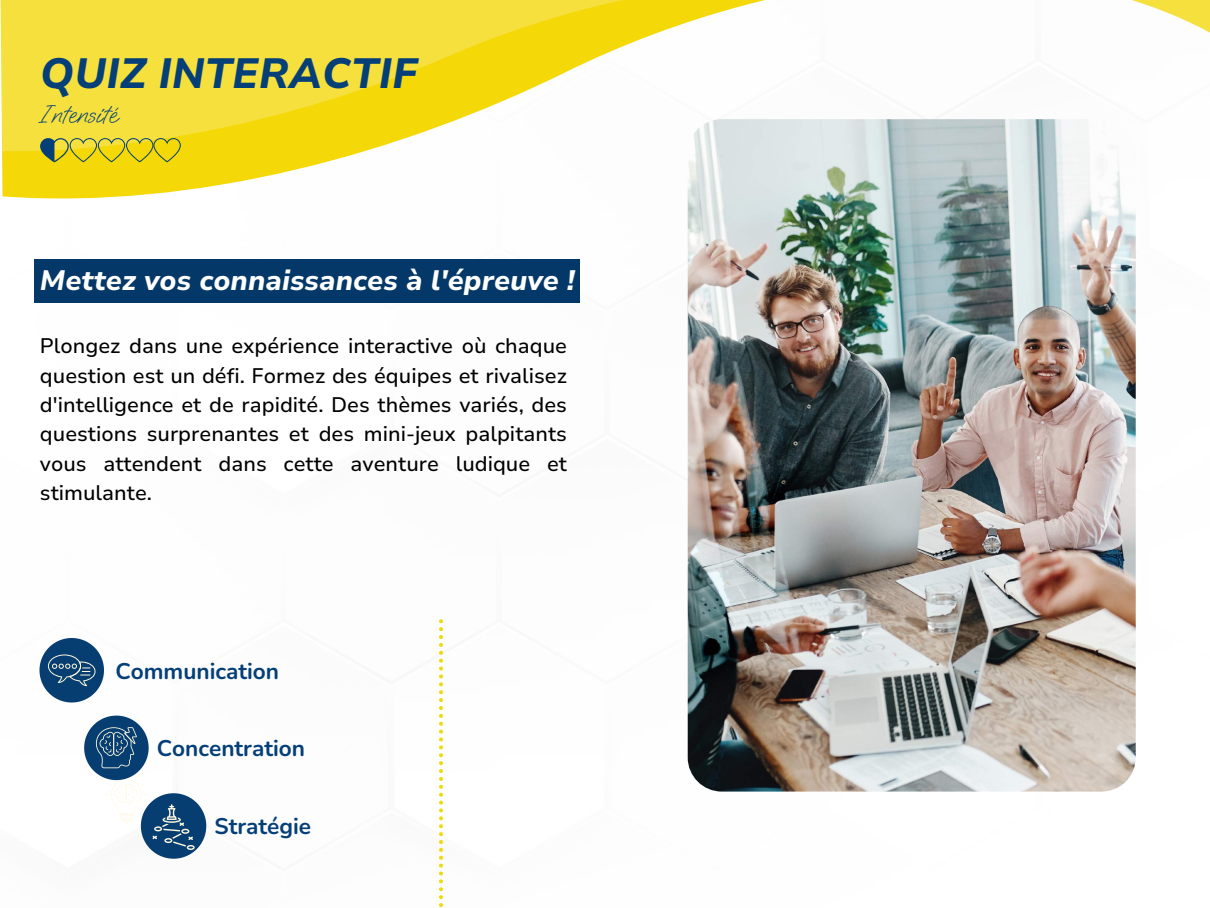
<style>
.page{position:relative;width:1210px;height:908px;background:#fff}
.page>*{position:absolute;margin:0;border:0;box-sizing:border-box;transform-origin:0 0}
.t1{font:italic 800 42.17px "Nunito Sans 10 pt";color:#043f78}
.t2{font:italic 800 28px "Nunito Sans 10 pt";color:#fff}
.t3{font:26.25px "Oooh Baby";color:#043f78}
.t4{font:700 22.57px "Nunito";color:#043f78}
.t5{font:500 21px/29.4px "Nunito Sans 10 pt";color:#000;text-align:justify}
</style>
<div class="page">
<img style="left:687px;top:119px;width:448px;height:672px;border-radius:34px">
<svg style="left:0;top:0;width:1210px;height:209px"></svg>
<svg style="left:39px;top:638px;width:65px;height:64px"></svg>
<svg style="left:84px;top:715px;width:122px;height:143px"></svg>
<svg style="left:40px;top:138px;width:141px;height:24px;background:#c7bc26"></svg>
<svg style="left:439px;top:619px;width:4px;height:288px"></svg>
<div style="left:35px;top:259px;width:545px;height:43px;background:#033868"></div>
<h1 class="t1" style="left:40px;top:45px;width:379px">QUIZ INTERACTIF</h1>
<p class="t3" style="left:40px;top:98px;width:78px">Intensité</p>
<h2 class="t2" style="left:40px;top:261px;width:536px">Mettez vos connaissances à l'épreuve !</h2>
<p class="t5" style="left:40px;top:331px;width:528px">Plongez dans une expérience interactive où chaque question est un défi. Formez des équipes et rivalisez d'intelligence et de rapidité. Des thèmes variés, des questions surprenantes et des mini-jeux palpitants vous attendent dans cette aventure ludique et stimulante.</p>
<p class="t4" style="left:115px;top:655px;width:165px">Communication</p>
<p class="t4" style="left:157px;top:733px;width:150px">Concentration</p>
<p class="t4" style="left:214px;top:811px;width:98px">Stratégie</p>
</div>
